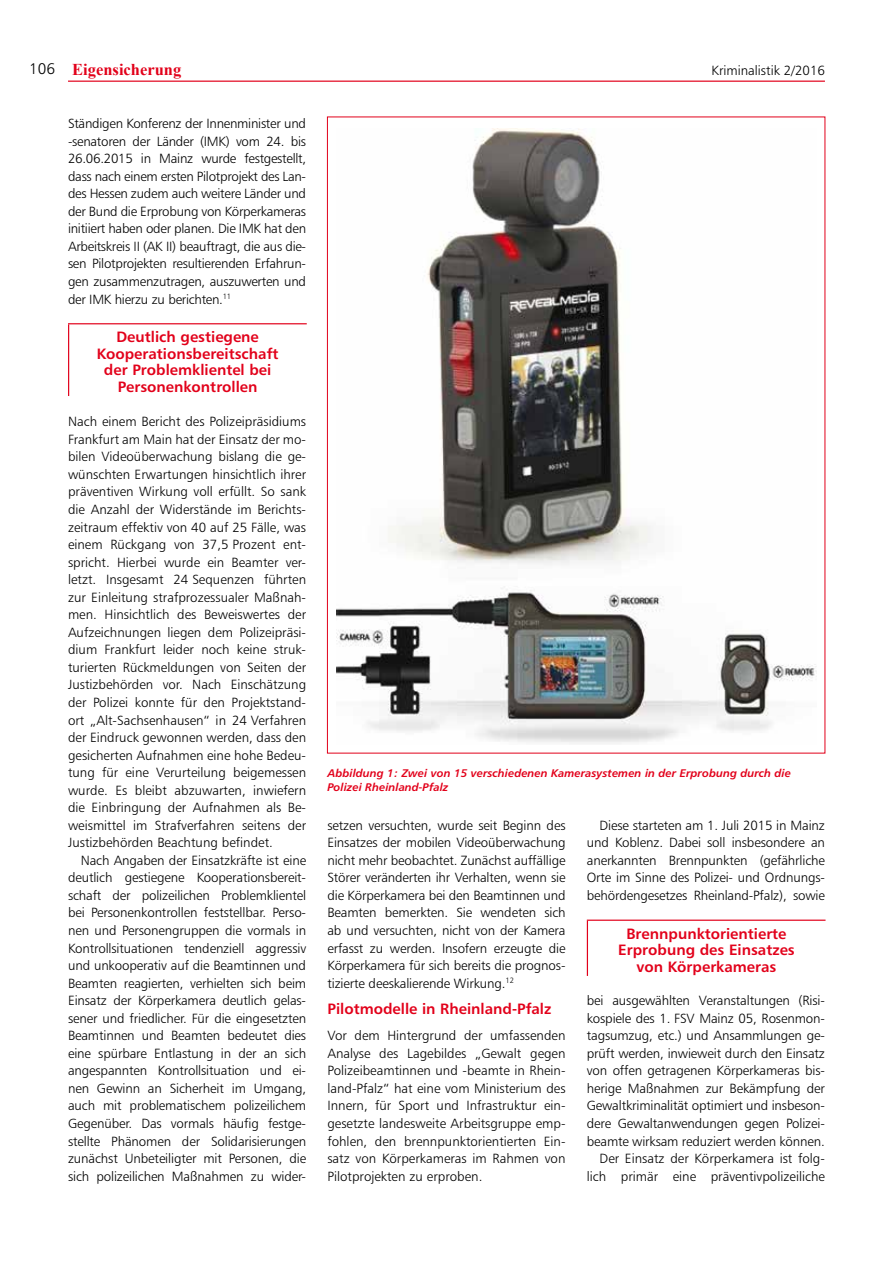
<style>
.page{position:relative;width:893px;height:1263px;background:#fff}
.page>*{position:absolute;margin:0;border:0;box-sizing:border-box;transform-origin:0 0}
.t1{font:700 16.5px "Times New Roman";color:#e2001a}
.t2{font:15px/16.5px "Humanist 777 BT Bold B";color:#e2001a;text-align:center}
.t3{font:13.35px/17.5px "Humanist 777 BT Light B";letter-spacing:-.01em;color:#000;text-align:justify}
.t4{font:11.1px/14.1px "Humanist 777 BT Bold Italic B";color:#e2001a}
.s1{font-family:"Humanist 777 BT Light B";font-weight:400;font-size:15.45px;color:#000}
</style>
<div class="page">
<hr style="left:68px;top:81px;width:757px;height:1px;background:#e2001a">
<hr style="left:68px;top:323px;width:239px;height:1px;background:#e2001a">
<hr style="left:68px;top:324px;width:1px;height:72px;background:#e2001a">
<img style="left:336px;top:128px;width:480px;height:616px">
<hr style="left:587px;top:919px;width:238px;height:2px;background:#e2001a">
<hr style="left:587px;top:921px;width:1px;height:55px;background:#e2001a">
<p class="t1" style="left:29px;top:58px;width:154px"><span class="s1">106</span> Eigensicherung</p>
<p class="t3" style="left:712px;top:61px;width:115px">Kriminalistik 2/2016</p>
<p class="t3" style="left:68px;top:114px;width:240px">Ständigen Konferenz der Innenminister und ‑senatoren der Länder (IMK) vom 24. bis 26.06.2015 in Mainz wurde festgestellt, dass nach einem ersten Pilotprojekt des Lan‑ des Hessen zudem auch weitere Länder und der Bund die Erprobung von Körperkameras initiiert haben oder planen. Die IMK hat den Arbeitskreis II (AK II) beauftragt, die aus die‑ sen Pilotprojekten resultierenden Erfahrun‑ gen zusammenzutragen, auszuwerten und der IMK hierzu zu berichten.<sup>11</sup></p>
<p class="t2" style="left:97px;top:328px;width:183px">Deutlich gestiegene<br>Kooperationsbereitschaft der Problemklientel bei<br>Personenkontrollen</p>
<p class="t3" style="left:68px;top:413px;width:240px">Nach einem Bericht des Polizeipräsidiums Frankfurt am Main hat der Einsatz der mo‑ bilen Videoüberwachung bislang die ge‑ wünschten Erwartungen hinsichtlich ihrer präventiven Wirkung voll erfüllt. So sank die Anzahl der Widerstände im Berichts‑ zeitraum effektiv von 40 auf 25 Fälle, was einem Rückgang von 37,5 Prozent ent‑ spricht. Hierbei wurde ein Beamter ver‑ letzt. Insgesamt 24 Sequenzen führten zur Einleitung strafprozessualer Maßnah‑ men. Hinsichtlich des Beweiswertes der Aufzeichnungen liegen dem Polizeipräsi‑ dium Frankfurt leider noch keine struk‑ turierten Rückmeldungen von Seiten der Justizbehörden vor. Nach Einschätzung der Polizei konnte für den Projektstand‑ ort „Alt-Sachsenhausen“ in 24 Verfahren der Eindruck gewonnen werden, dass den gesicherten Aufnahmen eine hohe Bedeu‑ tung für eine Verurteilung beigemessen wurde. Es bleibt abzuwarten, inwiefern die Einbringung der Aufnahmen als Be‑ weismittel im Strafverfahren seitens der Justizbehörden Beachtung befindet.</p>
<p class="t3" style="left:68px;top:851px;width:240px;text-indent:13px">Nach Angaben der Einsatzkräfte ist eine deutlich gestiegene Kooperationsbereit‑ schaft der polizeilichen Problemklientel bei Personenkontrollen feststellbar. Perso‑ nen und Personengruppen die vormals in Kontrollsituationen tendenziell aggressiv und unkooperativ auf die Beamtinnen und Beamten reagierten, verhielten sich beim Einsatz der Körperkamera deutlich gelas‑ sener und friedlicher. Für die eingesetzten Beamtinnen und Beamten bedeutet dies eine spürbare Entlastung in der an sich angespannten Kontrollsituation und ei‑ nen Gewinn an Sicherheit im Umgang, auch mit problematischem polizeilichem Gegenüber. Das vormals häufig festge‑ stellte Phänomen der Solidarisierungen zunächst Unbeteiligter mit Personen, die sich polizeilichen Maßnahmen zu wider‑</p>
<p class="t4" style="left:327px;top:766px;width:465px">Abbildung 1: Zwei von 15 verschiedenen Kamerasystemen in der Erprobung durch die<br>Polizei Rheinland-Pfalz</p>
<p class="t3" style="left:327px;top:816px;width:240px">setzen versuchten, wurde seit Beginn des Einsatzes der mobilen Videoüberwachung nicht mehr beobachtet. Zunächst auffällige Störer veränderten ihr Verhalten, wenn sie die Körperkamera bei den Beamtinnen und Beamten bemerkten. Sie wendeten sich ab und versuchten, nicht von der Kamera erfasst zu werden. Insofern erzeugte die Körperkamera für sich bereits die prognos‑ tizierte deeskalierende Wirkung.<sup>12</sup></p>
<p class="t2" style="left:327px;top:1000px;width:225px">Pilotmodelle in Rheinland-Pfalz</p>
<p class="t3" style="left:327px;top:1027px;width:240px">Vor dem Hintergrund der umfassenden Analyse des Lagebildes „Gewalt gegen Polizeibeamtinnen und ‑beamte in Rhein‑ land-Pfalz“ hat eine vom Ministerium des Innern, für Sport und Infrastruktur ein‑ gesetzte landesweite Arbeitsgruppe emp‑ fohlen, den brennpunktorientierten Ein‑ satz von Körperkameras im Rahmen von Pilotprojekten zu erproben.</p>
<p class="t3" style="left:587px;top:816px;width:240px;text-indent:13px">Diese starteten am 1. Juli 2015 in Mainz und Koblenz. Dabei soll insbesondere an anerkannten Brennpunkten (gefährliche Orte im Sinne des Polizei‑ und Ordnungs‑ behördengesetzes Rheinland-Pfalz), sowie</p>
<p class="t2" style="left:618px;top:925px;width:178px">Brennpunktorientierte<br>Erprobung des Einsatzes von Körperkameras</p>
<p class="t3" style="left:587px;top:991px;width:240px;text-align:right">bei ausgewählten Veranstaltungen (Risi‑ kospiele des 1. FSV Mainz 05, Rosenmon‑ tagsumzug, etc.) und Ansammlungen ge‑ prüft werden, inwieweit durch den Einsatz von offen getragenen Körperkameras bis‑ herige Maßnahmen zur Bekämpfung der Gewaltkriminalität optimiert und insbeson‑ dere Gewaltanwendungen gegen Polizei‑ beamte wirksam reduziert werden können.<br>Der Einsatz der Körperkamera ist folg‑ lich primär eine präventivpolizeiliche</p>
</div>
